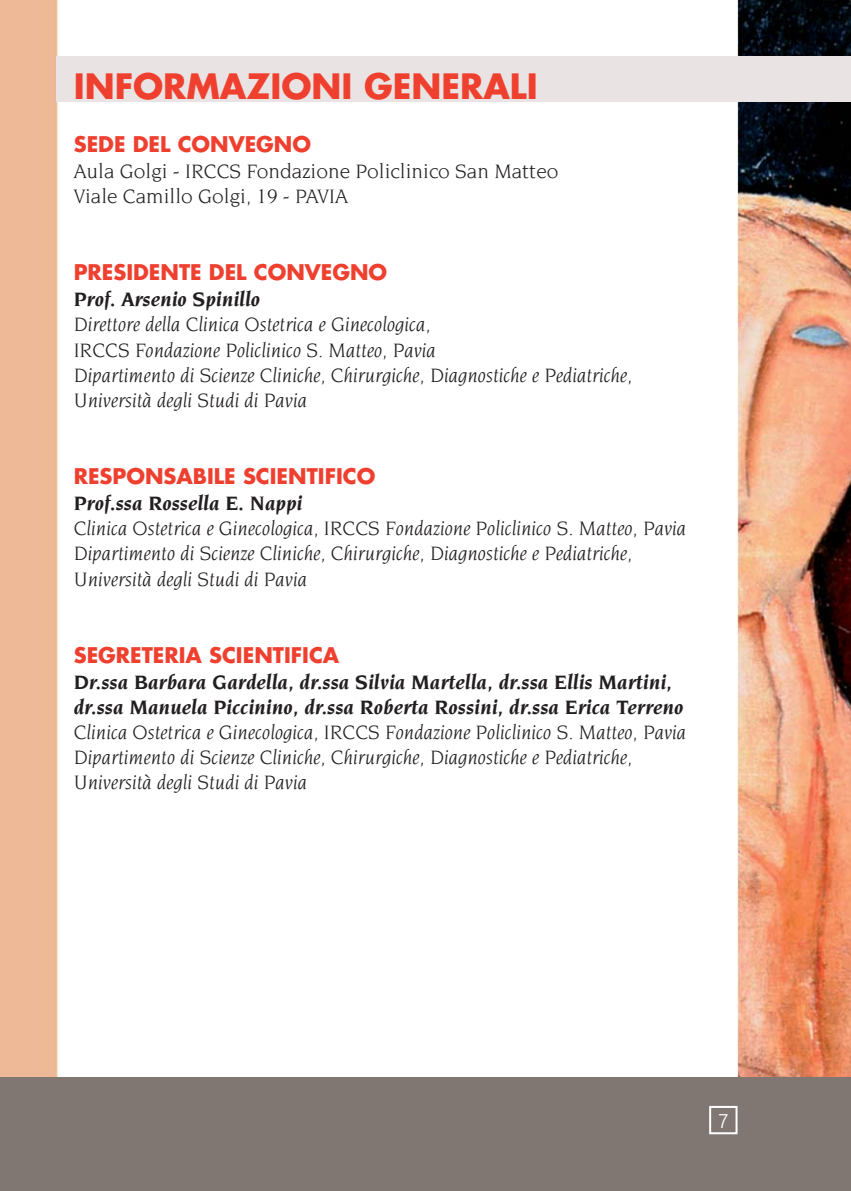
<style>
.page{position:relative;width:851px;height:1191px;background:#fff}
.page>*{position:absolute;margin:0;border:0;box-sizing:border-box;transform-origin:0 0}
.t1{font:700 34px "Futura";color:#ef402f}
.t2{font:italic 21px/25.2px "Novarese";color:#231f20}
.t3{font:italic 700 21px/25.2px "Novarese";color:#231f20}
.t4{font:700 21px "Futura";color:#ef402f}
.t5{font:21px/25.2px "Novarese";color:#231f20}
.t6{font:300 20px "Ubuntu";color:#fff}
</style>
<div class="page">
<img style="left:0;top:0;width:850px;height:1077px">
<div style="left:0;top:1077px;width:850px;height:114px;background:#807672"></div>
<div style="left:57px;top:57px;width:793px;height:45px;background:#e9e4e3"></div>
<div style="left:709px;top:1106px;width:28px;height:28px;border:2px solid #fff"></div>
<h1 class="t1" style="left:74px;top:71px;width:465px">INFORMAZIONI GENERALI</h1>
<p class="t4" style="left:74px;top:135px;width:239px">SEDE DEL CONVEGNO</p>
<p class="t5" style="left:74px;top:160px;width:486px">Aula Golgi - IRCCS Fondazione Policlinico San Matteo<br>Viale Camillo Golgi, 19 - PAVIA</p>
<p class="t4" style="left:74px;top:263px;width:315px">PRESIDENTE DEL CONVEGNO</p>
<p class="t3" style="left:74px;top:288px;width:188px">Prof. Arsenio Spinillo</p>
<p class="t2" style="left:74px;top:313px;width:560px">Direttore della Clinica Ostetrica e Ginecologica,<br>IRCCS Fondazione Policlinico S. Matteo, Pavia<br>Dipartimento di Scienze Cliniche, Chirurgiche, Diagnostiche e Pediatriche, Università degli Studi di Pavia</p>
<p class="t4" style="left:74px;top:467px;width:303px">RESPONSABILE SCIENTIFICO</p>
<p class="t3" style="left:74px;top:492px;width:230px">Prof.ssa Rossella E. Nappi</p>
<p class="t2" style="left:74px;top:517px;width:614px">Clinica Ostetrica e Ginecologica, IRCCS Fondazione Policlinico S. Matteo, Pavia<br>Dipartimento di Scienze Cliniche, Chirurgiche, Diagnostiche e Pediatriche,<br>Università degli Studi di Pavia</p>
<p class="t4" style="left:74px;top:645px;width:267px">SEGRETERIA SCIENTIFICA</p>
<p class="t3" style="left:74px;top:670px;width:611px">Dr.ssa Barbara Gardella, dr.ssa Silvia Martella, dr.ssa Ellis Martini, dr.ssa Manuela Piccinino, dr.ssa Roberta Rossini, dr.ssa Erica Terreno</p>
<p class="t2" style="left:74px;top:721px;width:614px">Clinica Ostetrica e Ginecologica, IRCCS Fondazione Policlinico S. Matteo, Pavia<br>Dipartimento di Scienze Cliniche, Chirurgiche, Diagnostiche e Pediatriche,<br>Università degli Studi di Pavia</p>
<p class="t6" style="left:717px;top:1109px;width:13px">7</p>
</div>
